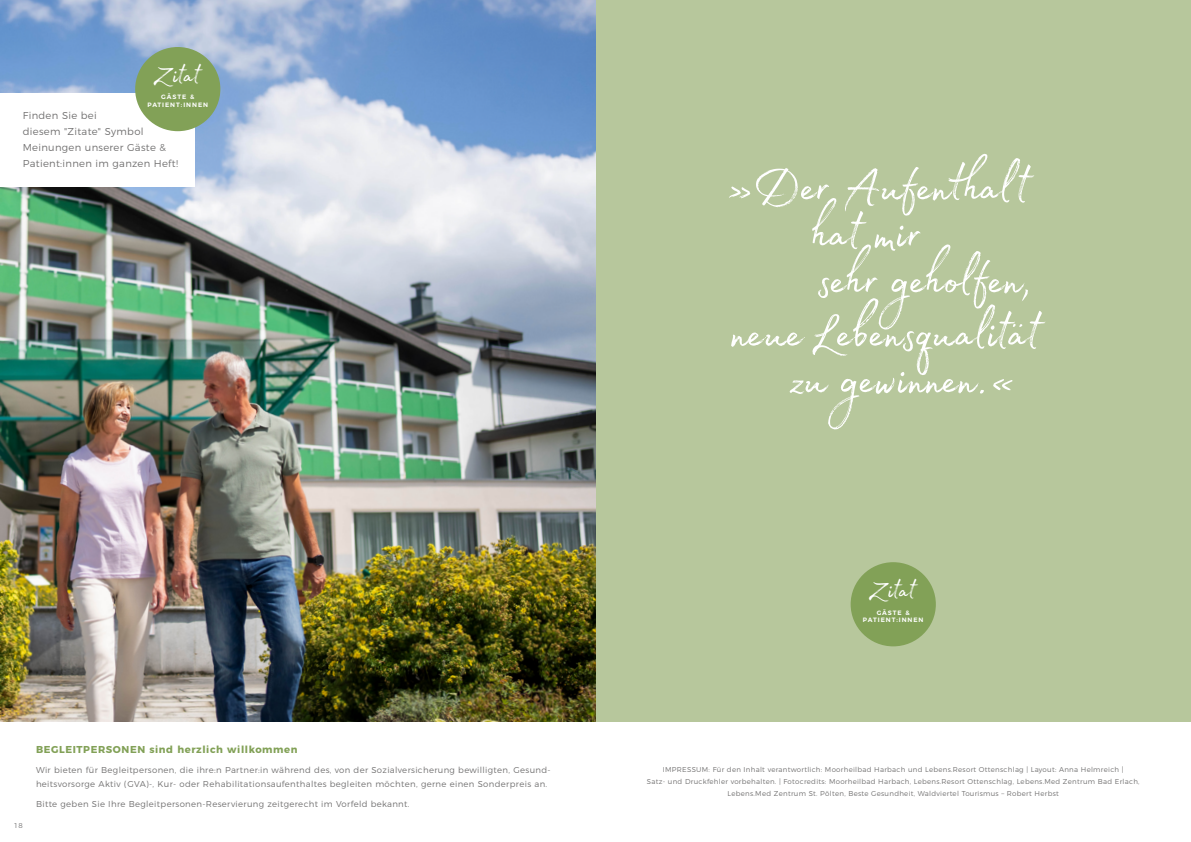
<style>
.page{position:relative;width:1191px;height:842px;background:#fff}
.page>*{position:absolute;margin:0;border:0;box-sizing:border-box;transform-origin:0 0}
.t1{font:63.9px/46.5px "Madelyn";letter-spacing:-.02em;color:#fff}
.t2{font:33.2px "Madelyn";letter-spacing:-.025em;color:#fff}
.t3{font:300 10px/16px "Montserrat";letter-spacing:.03em;color:#706f6f}
.t4{font:700 10px "Montserrat";letter-spacing:.06em;color:#82a157}
.t5{font:300 8.5px/14px "Montserrat";letter-spacing:.04em;color:#706f6f}
.t6{font:300 7px/12px "Montserrat";letter-spacing:.04em;color:#706f6f;text-align:center}
.t7{font:600 6.3px/7.4px "Montserrat";letter-spacing:.15em;color:#fff;text-align:center}
</style>
<div class="page">
<div style="left:595px;top:0;width:596px;height:721px;background:#b7c79c"></div>
<div style="left:850px;top:562px;width:86px;height:84px;background:#82a157;border-radius:50%"></div>
<img style="left:0;top:0;width:595px;height:721px">
<div style="left:0;top:94px;width:195px;height:93px;background:#fff"></div>
<div style="left:135px;top:47px;width:85px;height:84px;background:#82a157;border-radius:50%"></div>
<h2 class="t2" style="left:153px;top:50px;width:49px">Zitat</h2>
<p class="t7" style="left:147px;top:93px;width:62px">GÄSTE &amp;<br>PATIENT:INNEN</p>
<h3 class="t3" style="left:23px;top:107px;width:157px">Finden Sie bei<br>diesem "Zitate" Symbol<br>Meinungen unserer Gäste &amp;<br>Patient:innen im ganzen Heft!</h3>
<p class="t6" style="left:14px;top:818px;width:10px">18</p>
<h3 class="t4" style="left:36px;top:741px;width:263px">BEGLEITPERSONEN sind herzlich willkommen</h3>
<p class="t5" style="left:36px;top:762px;width:516px">Wir bieten für Begleitpersonen, die ihre:n Partner:in während des, von der Sozialversicherung bewilligten, Gesund&shy;heitsvorsorge Aktiv (GVA)-, Kur- oder Rehabilitationsaufenthaltes begleiten möchten, gerne einen Sonderpreis an.</p>
<p class="t5" style="left:36px;top:796px;width:375px">Bitte geben Sie Ihre Begleitpersonen-Reservierung zeitgerecht im Vorfeld bekannt.</p>
<h1 class="t1" style="left:811px;top:153px;width:220px;text-indent:-88px">»Der Aufenthalt hat mir<br>sehr geholfen,</h1>
<h1 class="t1" style="left:730px;top:299px;width:312px;text-align:center">neue Lebensqualität zu gewinnen.«</h1>
<h2 class="t2" style="left:868px;top:565px;width:49px">Zitat</h2>
<p class="t7" style="left:863px;top:608px;width:62px">GÄSTE &amp;<br>PATIENT:INNEN</p>
<p class="t6" style="left:647px;top:762px;width:494px">IMPRESSUM: Für den Inhalt verantwortlich: Moorheilbad Harbach und Lebens.Resort Ottenschlag | Layout: Anna Helmreich |<br>Satz- und Druckfehler vorbehalten. | Fotocredits: Moorheilbad Harbach, Lebens.Resort Ottenschlag, Lebens.Med Zentrum Bad Erlach,<br>Lebens.Med Zentrum St. Pölten, Beste Gesundheit, Waldviertel Tourismus – Robert Herbst</p>
</div>
